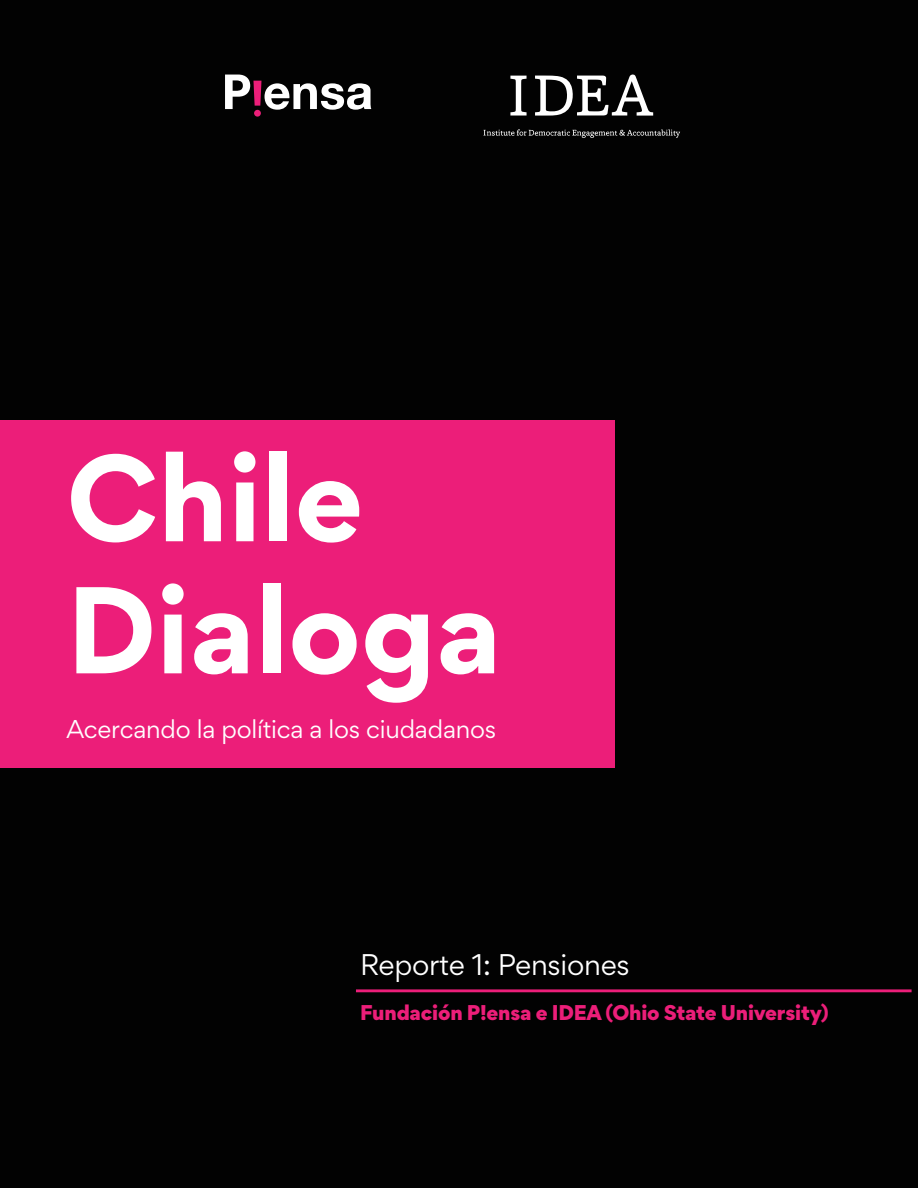
<style>
.page{position:relative;width:918px;height:1188px;background:#020202}
.page>*{position:absolute;margin:0;border:0;box-sizing:border-box;transform-origin:0 0}
.t1{font:700 110.1px/132.1px "Gordita";color:#fff}
.t2{font:26.7px "Gordita";letter-spacing:-.01em;color:#fff}
.t3{font:22.95px "Gordita";letter-spacing:-.01em;color:#fff}
.t4{font:900 19.05px "Gordita";letter-spacing:-.01em;color:#ec1e79}
</style>
<div class="page">
<div style="left:254px;top:110px;width:7px;height:7px;background:#ec1e79;border-radius:50%"></div>
<svg style="left:225px;top:75px;width:146px;height:35px"></svg>
<svg style="left:535px;top:74px;width:118px;height:42px"></svg>
<svg style="left:510px;top:76px;width:17px;height:40px"></svg>
<svg style="left:483px;top:129px;width:197px;height:9px"></svg>
<div style="left:0;top:420px;width:614px;height:348px;background:#ec1e79"></div>
<hr style="left:356px;top:989px;width:556px;height:3px;background:#ec1e79">
<h1 class="t1" style="left:66px;top:430px;width:437px">Chile<br>Dialoga</h1>
<p class="t3" style="left:66px;top:712px;width:431px">Acercando la política a los ciudadanos</p>
<h2 class="t2" style="left:360px;top:945px;width:271px">Reporte 1: Pensiones</h2>
<p class="t4" style="left:360px;top:997px;width:470px">Fundación P!ensa e IDEA (Ohio State University)</p>
</div>
